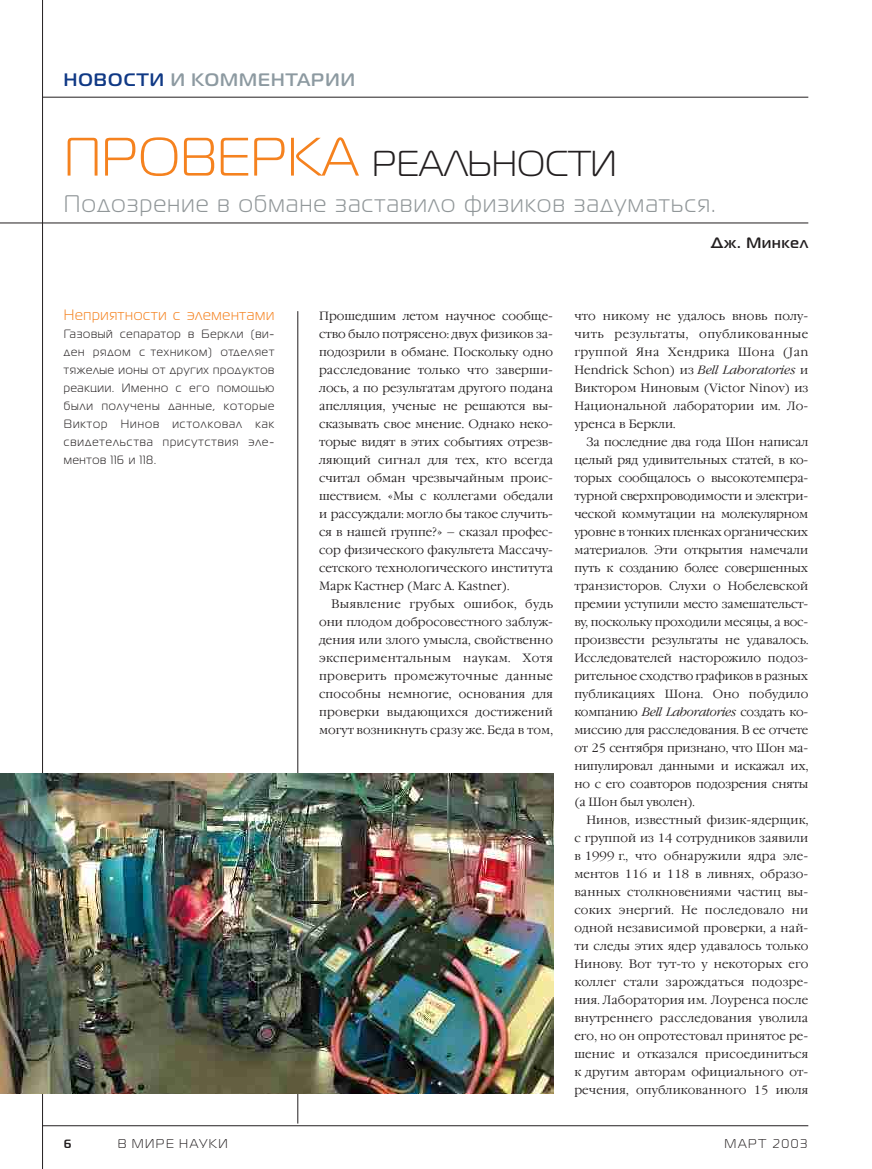
<style>
.page{position:relative;width:872px;height:1169px;background:#fff}
.page>*{position:absolute;margin:0;border:0;box-sizing:border-box;transform-origin:0 0}
.t1{font:36px "Magistral C";color:#231f20}
.t2{font:24px "Magistral C";letter-spacing:.06em;color:#919799}
.t3{font:700 18px "Magistral C";letter-spacing:.065em;color:#8d9aa1}
.t4{font:15px "Magistral C";letter-spacing:.05em;color:#f5821f}
.t5{font:700 15px "Magistral C";letter-spacing:.065em;color:#231f20}
.t6{font:12.75px "Magistral C";letter-spacing:.12em;color:#231f20}
.t7{font:300 12px/18px "Garamond C";letter-spacing:.005em;color:#231f20;text-align:justify}
.t8{font:12px/18px "Magistral C";letter-spacing:.085em;color:#231f20;text-align:justify}
.t9{font:700 12px "Magistral C";color:#231f20}
.s1{color:#103985}
.s2{font-size:54px;color:#f5821f}
.s3{font-style:italic}
</style>
<div class="page">
<img style="left:0;top:0;width:809px;height:1168px">
<h3 class="t3" style="left:64px;top:73px;width:292px"><span class="s1">НОВОСТИ</span> И КОММЕНТАРИИ</h3>
<h1 class="t1" style="left:64px;top:150px;width:554px"><span class="s2">ПРОВЕРКА</span> РЕАЛЬНОСТИ</h1>
<h2 class="t2" style="left:64px;top:194px;width:653px">Подозрение в обмане заставило физиков задуматься.</h2>
<p class="t5" style="left:711px;top:237px;width:99px">Дж. Минкел</p>
<p class="t4" style="left:64px;top:309px;width:212px">Неприятности с элементами</p>
<p class="t8" style="left:64px;top:325px;width:212px">Газовый сепаратор в Беркли (ви&shy;ден рядом с техником) отделяет тяжелые ионы от других продуктов реакции. Именно с его помощью были получены данные, которые Виктор Нинов истолковал как свидетельства присутствия эле&shy;ментов 116 и 118.</p>
<p class="t7" style="left:319px;top:307px;width:235px">Прошедшим летом научное сообще&shy;ство было потрясено: двух физиков за&shy;подозрили в обмане. Поскольку одно расследование только что заверши&shy;лось, а по результатам другого подана апелляция, ученые не решаются вы&shy;сказывать свое мнение. Однако неко&shy;торые видят в этих событиях отрезв&shy;ляющий сигнал для тех, кто всегда считал обман чрезвычайным проис&shy;шествием. «Мы с коллегами обедали и рассуждали: могло бы такое случить&shy;ся в нашей группе?» – сказал профес&shy;сор физического факультета Массачу&shy;сетского технологического института Марк Кастнер (Marc A. Kastner).</p>
<p class="t7" style="left:319px;top:595px;width:235px;text-indent:12px">Выявление грубых ошибок, будь они плодом добросовестного заблуж&shy;дения или злого умысла, свойственно экспериментальным наукам. Хотя проверить промежуточные данные способны немногие, основания для проверки выдающихся достижений могут возникнуть сразу же. Беда в том,</p>
<p class="t7" style="left:574px;top:307px;width:235px">что никому не удалось вновь полу&shy;чить результаты, опубликованные группой Яна Хендрика Шона (Jan Hendrick Schon) из <span class="s3">Bell Laboratories</span> и Виктором Ниновым (Victor Ninov) из Национальной лаборатории им. Ло&shy;уренса в Беркли.</p>
<p class="t7" style="left:574px;top:433px;width:235px;text-indent:12px">За последние два года Шон написал целый ряд удивительных статей, в ко&shy;торых сообщалось о высокотемпера&shy;турной сверхпроводимости и электри&shy;ческой коммутации на молекулярном уровне в тонких пленках органических материалов. Эти открытия намечали путь к созданию более совершенных транзисторов. Слухи о Нобелевской премии уступили место замешательст&shy;ву, поскольку проходили месяцы, а вос&shy;произвести результаты не удавалось.<br>Исследователей насторожило подоз&shy;рительное сходство графиков в разных публикациях Шона. Оно побудило компанию <span class="s3">Bell Laboratories</span> создать ко&shy;миссию для расследования. В ее отчете от 25 сентября признано, что Шон ма&shy;нипулировал данными и искажал их, но с его соавторов подозрения сняты (а Шон был уволен).</p>
<p class="t7" style="left:574px;top:811px;width:235px;text-indent:12px">Нинов, известный физик-ядерщик, с группой из 14 сотрудников заявили в 1999 г., что обнаружили ядра эле&shy;ментов 116 и 118 в ливнях, образо&shy;ванных столкновениями частиц вы&shy;соких энергий. Не последовало ни одной независимой проверки, а най&shy;ти следы этих ядер удавалось только Нинову. Вот тут-то у некоторых его коллег стали зарождаться подозре&shy;ния. Лаборатория им. Лоуренса после внутреннего расследования уволила его, но он опротестовал принятое ре&shy;шение и отказался присоединиться к другим авторам официального от&shy;речения, опубликованного 15 июля</p>
<p class="t9" style="left:64px;top:1139px;width:9px">6</p>
<p class="t6" style="left:118px;top:1138px;width:111px">В МИРЕ НАУКИ</p>
<p class="t6" style="left:724px;top:1138px;width:84px">МАРТ 2003</p>
</div>
